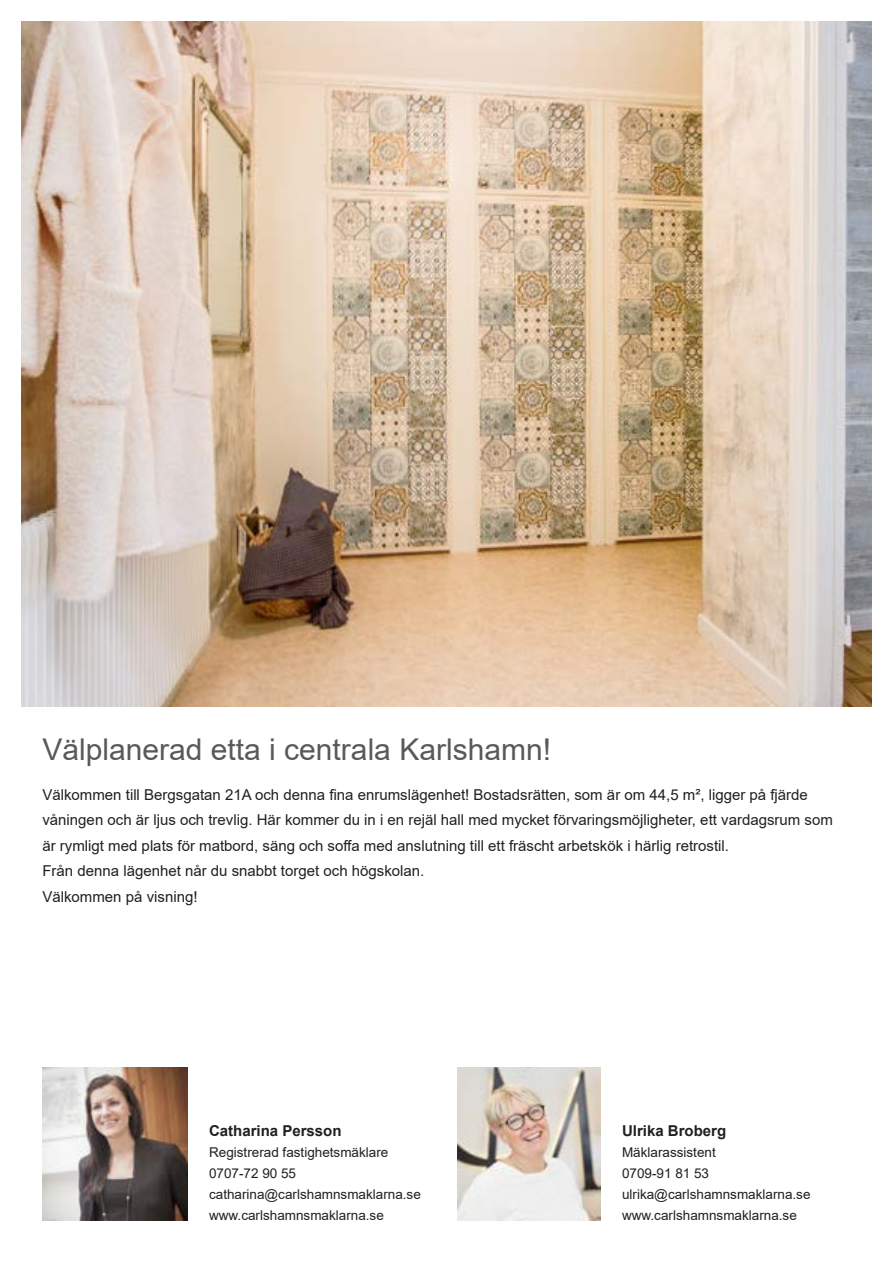
<style>
.page{position:relative;width:893px;height:1263px;background:#fff}
.page>*{position:absolute;margin:0;border:0;box-sizing:border-box;transform-origin:0 0}
.t1{font:30px "Arial";color:#58595b}
.t2{font:15px/25.5px "Arial";color:#231f20}
.t3{font:700 15px "Arial";color:#231f20}
.t4{font:13.5px/21px "Arial";color:#231f20}
</style>
<div class="page">
<img style="left:21px;top:21px;width:851px;height:686px">
<img style="left:43px;top:1067px;width:145px;height:153px">
<img style="left:457px;top:1067px;width:144px;height:153px">
<h1 class="t1" style="left:42px;top:729px;width:510px">Välplanerad etta i centrala Karlshamn!</h1>
<p class="t2" style="left:42px;top:781px;width:792px">Välkommen till Bergsgatan 21A och denna fina enrumslägenhet! Bostadsrätten, som är om 44,5 m², ligger på fjärde våningen och är ljus och trevlig. Här kommer du in i en rejäl hall med mycket förvaringsmöjligheter, ett vardagsrum som är rymligt med plats för matbord, säng och soffa med anslutning till ett fräscht arbetskök i härlig retrostil.<br>Från denna lägenhet når du snabbt torget och högskolan.<br>Välkommen på visning!</p>
<p class="t3" style="left:209px;top:1120px;width:134px">Catharina Persson</p>
<p class="t4" style="left:209px;top:1142px;width:213px">Registrerad fastighetsmäklare<br>0707‑72 90 55 catharina@carlshamnsmaklarna.se www.carlshamnsmaklarna.se</p>
<p class="t3" style="left:622px;top:1120px;width:106px">Ulrika Broberg</p>
<p class="t4" style="left:622px;top:1142px;width:190px">Mäklarassistent<br>0709-91 81 53 ulrika@carlshamnsmaklarna.se www.carlshamnsmaklarna.se</p>
</div>
